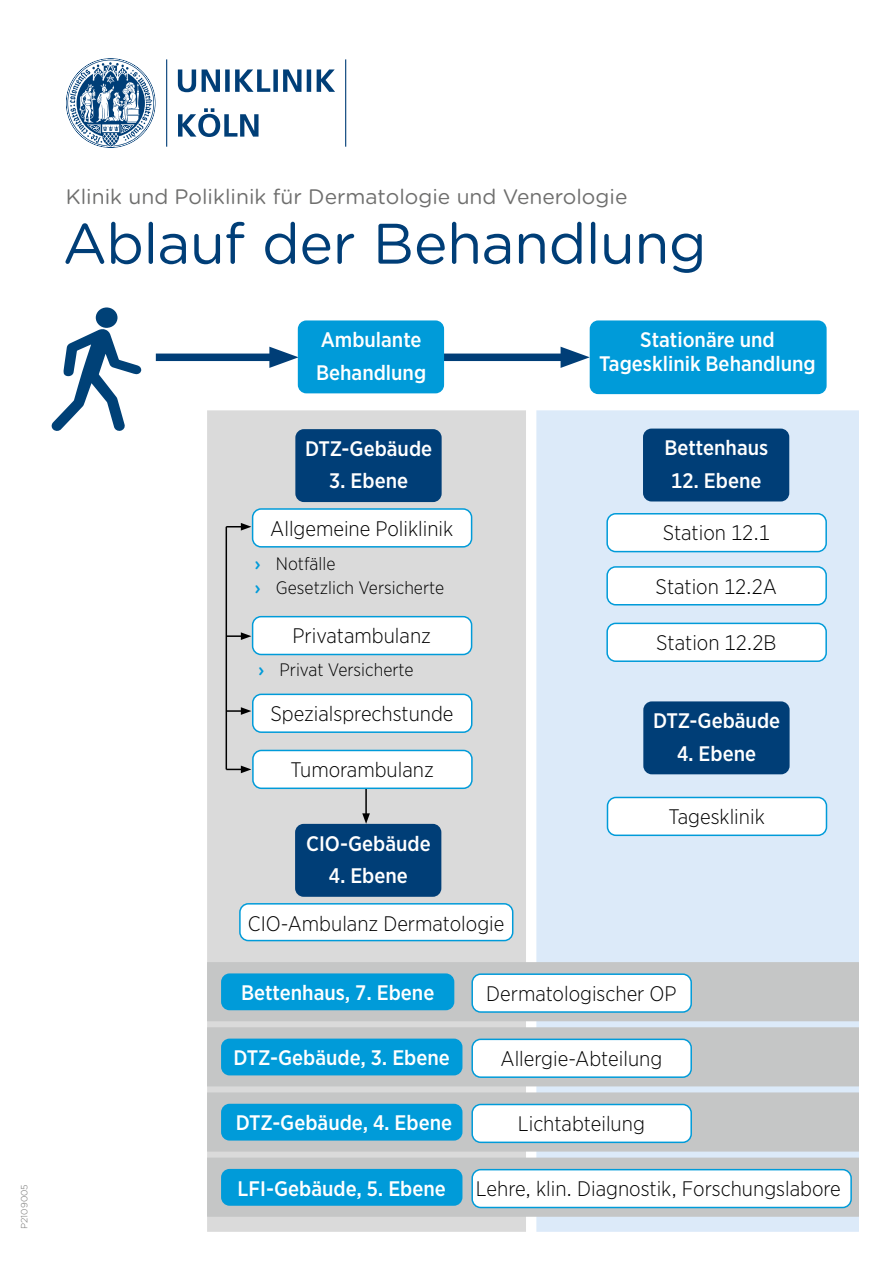
<style>
.page{position:relative;width:893px;height:1263px;background:#fff}
.page>*{position:absolute;margin:0;border:0;box-sizing:border-box;transform-origin:0 0}
.t1{font:57px "Gotham Rounded";letter-spacing:-.01em;color:#003e77}
.t2{font:300 21px "Gotham Narrow";color:#000}
.t3{font:500 21px/32.5px "Gotham Narrow";color:#fff}
.t4{font:21px "Gotham Rounded";color:#6f6f6e}
.t5{font:300 18px/24px "Gotham Narrow";color:#000}
.t6{font:300 9px "Gotham Rounded";letter-spacing:.005em;color:#6f6f6e}
.s1{font-family:"Gotham Rounded";font-weight:500;color:#009bd9}
</style>
<div class="page">
<div style="left:417px;top:354px;width:156px;height:7px;background:#003e77"></div>
<svg style="left:561px;top:347px;width:29px;height:21px"></svg>
<div style="left:156px;top:354px;width:126px;height:7px;background:#003e77"></div>
<svg style="left:269px;top:347px;width:29px;height:21px"></svg>
<div style="left:536px;top:410px;width:323px;height:822px;background:#dceaf9"></div>
<div style="left:207px;top:410px;width:319px;height:822px;background:#dadada"></div>
<div style="left:253px;top:694px;width:219px;height:38px;background:#fff;border-radius:9px"></div>
<div style="left:252px;top:694px;width:220px;height:39px;border:2px solid #009bd9;border-radius:9px"></div>
<div style="left:253px;top:617px;width:219px;height:37px;background:#fff;border-radius:9px"></div>
<div style="left:252px;top:616px;width:220px;height:39px;border:2px solid #009bd9;border-radius:9px"></div>
<div style="left:295px;top:429px;width:147px;height:73px;background:#003e77;border-radius:9px"></div>
<div style="left:298px;top:320px;width:146px;height:73px;background:#009bd9;border-radius:9px"></div>
<div style="left:590px;top:320px;width:237px;height:74px;background:#009bd9;border-radius:9px"></div>
<div style="left:643px;top:701px;width:147px;height:73px;background:#003e77;border-radius:9px"></div>
<div style="left:295px;top:824px;width:146px;height:73px;background:#003e77;border-radius:9px"></div>
<svg style="left:226px;top:523px;width:25px;height:8px"></svg>
<svg style="left:227px;top:632px;width:24px;height:8px"></svg>
<svg style="left:227px;top:707px;width:24px;height:8px"></svg>
<svg style="left:226px;top:765px;width:25px;height:8px"></svg>
<hr style="left:365px;top:785px;width:2px;height:31px;background:#000">
<svg style="left:362px;top:813px;width:8px;height:11px"></svg>
<div style="left:253px;top:509px;width:219px;height:38px;background:#fff;border-radius:9px"></div>
<div style="left:252px;top:508px;width:220px;height:40px;border:2px solid #009bd9;border-radius:9px"></div>
<div style="left:607px;top:797px;width:219px;height:38px;background:#fff;border-radius:9px"></div>
<div style="left:607px;top:797px;width:220px;height:39px;border:2px solid #009bd9;border-radius:9px"></div>
<div style="left:607px;top:514px;width:219px;height:38px;background:#fff;border-radius:9px"></div>
<div style="left:606px;top:513px;width:221px;height:39px;border:2px solid #009bd9;border-radius:9px"></div>
<div style="left:607px;top:567px;width:219px;height:38px;background:#fff;border-radius:9px"></div>
<div style="left:606px;top:566px;width:221px;height:39px;border:2px solid #009bd9;border-radius:9px"></div>
<div style="left:607px;top:623px;width:219px;height:38px;background:#fff;border-radius:9px"></div>
<div style="left:606px;top:623px;width:221px;height:39px;border:2px solid #009bd9;border-radius:9px"></div>
<div style="left:253px;top:750px;width:219px;height:38px;background:#fff;border-radius:9px"></div>
<div style="left:252px;top:750px;width:221px;height:39px;border:2px solid #009bd9;border-radius:9px"></div>
<div style="left:240px;top:904px;width:273px;height:36px;background:#fff;border-radius:9px"></div>
<div style="left:239px;top:903px;width:274px;height:38px;border:2px solid #009bd9;border-radius:9px"></div>
<hr style="left:226px;top:527px;width:1px;height:242px;background:#000">
<div style="left:643px;top:429px;width:146px;height:72px;background:#003e77;border-radius:9px"></div>
<div style="left:207px;top:962px;width:652px;height:59px;background:#c5c6c6"></div>
<div style="left:207px;top:1027px;width:652px;height:59px;background:#c5c6c6"></div>
<div style="left:207px;top:1092px;width:652px;height:59px;background:#c5c6c6"></div>
<div style="left:207px;top:1157px;width:652px;height:60px;background:#c5c6c6;border:2px solid #c5c6c6"></div>
<div style="left:221px;top:973px;width:233px;height:37px;background:#009bd9;border-radius:9px"></div>
<div style="left:221px;top:1038px;width:241px;height:37px;background:#009bd9;border-radius:9px"></div>
<div style="left:221px;top:1104px;width:241px;height:36px;background:#009bd9;border-radius:9px"></div>
<div style="left:221px;top:1169px;width:241px;height:37px;background:#009bd9;border-radius:9px"></div>
<div style="left:472px;top:974px;width:219px;height:38px;background:#fff;border-radius:9px"></div>
<div style="left:471px;top:973px;width:221px;height:40px;border:2px solid #009bd9;border-radius:9px"></div>
<div style="left:472px;top:1039px;width:219px;height:38px;background:#fff;border-radius:9px"></div>
<div style="left:471px;top:1038px;width:221px;height:40px;border:2px solid #009bd9;border-radius:9px"></div>
<div style="left:472px;top:1104px;width:219px;height:38px;background:#fff;border-radius:9px"></div>
<div style="left:471px;top:1104px;width:221px;height:39px;border:2px solid #009bd9;border-radius:9px"></div>
<div style="left:472px;top:1170px;width:379px;height:37px;background:#fff;border-radius:9px"></div>
<div style="left:471px;top:1169px;width:381px;height:39px;border:2px solid #009bd9;border-radius:9px"></div>
<svg style="left:51px;top:329px;width:91px;height:102px"></svg>
<div style="left:96px;top:307px;width:22px;height:21px;background:#004177;border-radius:50%"></div>
<svg style="left:66px;top:58px;width:280px;height:90px"></svg>
<p class="t6" style="left:18px;top:1229px;width:46px;rotate:-90deg">P2109005</p>
<p class="t4" style="left:66px;top:182px;width:563px">Klinik und Poliklinik für Dermatologie und Venerologie</p>
<h1 class="t1" style="left:63px;top:204px;width:646px">Ablauf der Behandlung</h1>
<p class="t3" style="left:316px;top:323px;width:112px">Ambulante<br>Behandlung</p>
<p class="t3" style="left:599px;top:327px;width:218px;line-height:24px;text-align:center">Stationäre und<br>Tagesklinik Behandlung</p>
<p class="t3" style="left:305px;top:432px;width:129px">DTZ-Gebäude</p>
<p class="t3" style="left:329px;top:464px;width:81px">3. Ebene</p>
<p class="t2" style="left:270px;top:515px;width:185px">Allgemeine Poliklinik</p>
<p class="t5" style="left:255px;top:551px;width:191px"><span class="s1">›</span> Notfälle<br><span class="s1">›</span> Gesetzlich Versicherte</p>
<p class="t2" style="left:293px;top:623px;width:140px">Privatambulanz</p>
<p class="t5" style="left:258px;top:657px;width:157px"><span class="s1">›</span> Privat Versicherte</p>
<p class="t2" style="left:270px;top:701px;width:185px">Spezialsprechstunde</p>
<p class="t2" style="left:290px;top:757px;width:145px">Tumorambulanz</p>
<p class="t3" style="left:306px;top:827px;width:126px">CIO-Gebäude</p>
<p class="t3" style="left:329px;top:859px;width:81px">4. Ebene</p>
<p class="t2" style="left:248px;top:910px;width:258px">CIO-Ambulanz Dermatologie</p>
<p class="t3" style="left:664px;top:431px;width:105px">Bettenhaus</p>
<p class="t3" style="left:671px;top:464px;width:92px">12. Ebene</p>
<p class="t2" style="left:663px;top:520px;width:109px">Station 12.1</p>
<p class="t2" style="left:656px;top:573px;width:123px">Station 12.2A</p>
<p class="t2" style="left:656px;top:630px;width:122px">Station 12.2B</p>
<p class="t3" style="left:653px;top:704px;width:129px">DTZ-Gebäude</p>
<p class="t3" style="left:677px;top:737px;width:81px">4. Ebene</p>
<p class="t2" style="left:668px;top:804px;width:98px">Tagesklinik</p>
<p class="t3" style="left:241px;top:976px;width:195px">Bettenhaus, 7. Ebene</p>
<p class="t2" style="left:486px;top:981px;width:192px">Dermatologischer OP</p>
<p class="t3" style="left:234px;top:1041px;width:218px">DTZ-Gebäude, 3. Ebene</p>
<p class="t2" style="left:500px;top:1046px;width:163px">Allergie-Abteilung</p>
<p class="t3" style="left:236px;top:1106px;width:218px">DTZ-Gebäude, 4. Ebene</p>
<p class="t2" style="left:518px;top:1111px;width:129px">Lichtabteilung</p>
<p class="t3" style="left:238px;top:1171px;width:210px">LFI-Gebäude, 5. Ebene</p>
<p class="t2" style="left:476px;top:1176px;width:366px">Lehre, klin. Diagnostik, Forschungslabore</p>
</div>
